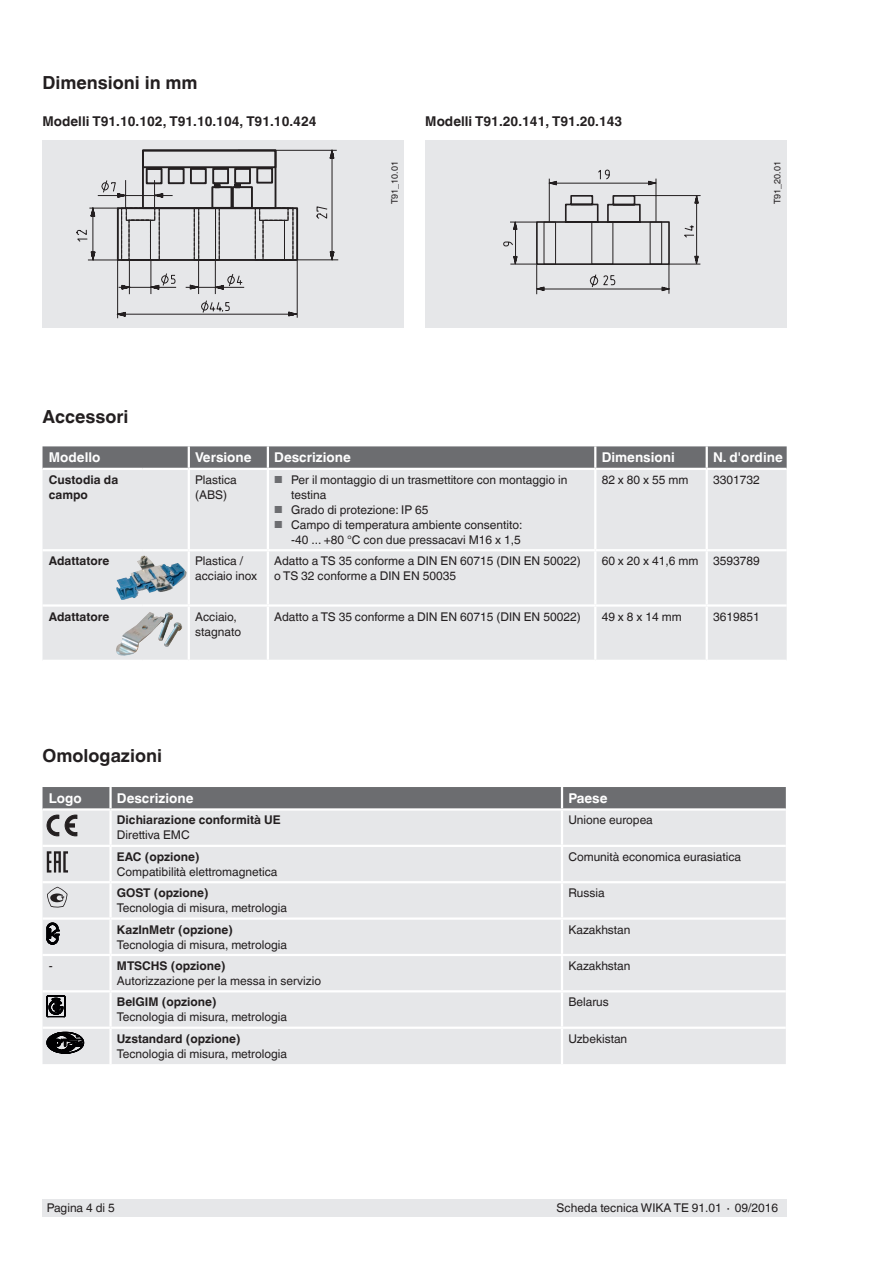
<style>
.page{position:relative;width:893px;height:1263px;background:#fff}
.page>*{position:absolute;margin:0;border:0;box-sizing:border-box;transform-origin:0 0}
.t1{font:700 18px "Helvetica World";color:#231f20}
.t2{font:700 13.5px "Helvetica World";color:#231f20}
.t3{font:700 13.5px "Helvetica World";color:#fff}
.t4{font:12px/15px "Helvetica World";color:#231f20}
.t5{font:700 12px/15px "Helvetica World";color:#231f20}
.t6{font:9px "Helvetica World";color:#231f20}
.s1{font-size:10.2px;color:#6c6d70}
</style>
<div class="page">
<div style="left:43px;top:1199px;width:744px;height:17px;background:#e6e7e9"></div>
<div style="left:43px;top:141px;width:361px;height:187px;background:#e6e7e9"></div>
<div style="left:425px;top:141px;width:361px;height:187px;background:#e6e7e9"></div>
<svg style="left:43px;top:446px;width:744px;height:22px;background:#707174"></svg>
<div style="left:43px;top:470px;width:744px;height:190px;background:#e6e7e9"></div>
<hr style="left:188px;top:446px;width:2px;height:22px;background:#fff">
<hr style="left:267px;top:446px;width:2px;height:22px;background:#fff">
<hr style="left:594px;top:446px;width:2px;height:22px;background:#fff">
<hr style="left:706px;top:446px;width:2px;height:22px;background:#fff">
<hr style="left:188px;top:470px;width:2px;height:79px;background:#fff">
<hr style="left:267px;top:470px;width:2px;height:79px;background:#fff">
<hr style="left:594px;top:470px;width:2px;height:79px;background:#fff">
<hr style="left:706px;top:470px;width:2px;height:79px;background:#fff">
<hr style="left:43px;top:549px;width:99px;height:2px;background:#fff">
<hr style="left:142px;top:549px;width:47px;height:2px;background:#fff">
<hr style="left:189px;top:549px;width:79px;height:2px;background:#fff">
<hr style="left:188px;top:551px;width:2px;height:53px;background:#fff">
<hr style="left:268px;top:549px;width:327px;height:2px;background:#fff">
<hr style="left:267px;top:551px;width:2px;height:53px;background:#fff">
<hr style="left:595px;top:549px;width:112px;height:2px;background:#fff">
<hr style="left:594px;top:551px;width:2px;height:53px;background:#fff">
<hr style="left:707px;top:549px;width:80px;height:2px;background:#fff">
<hr style="left:706px;top:551px;width:2px;height:53px;background:#fff">
<hr style="left:43px;top:604px;width:99px;height:3px;background:#fff">
<hr style="left:142px;top:604px;width:47px;height:3px;background:#fff">
<hr style="left:189px;top:604px;width:79px;height:3px;background:#fff">
<hr style="left:188px;top:607px;width:2px;height:53px;background:#fff">
<hr style="left:268px;top:604px;width:327px;height:3px;background:#fff">
<hr style="left:267px;top:607px;width:2px;height:53px;background:#fff">
<hr style="left:595px;top:604px;width:112px;height:3px;background:#fff">
<hr style="left:594px;top:607px;width:2px;height:53px;background:#fff">
<hr style="left:707px;top:604px;width:80px;height:3px;background:#fff">
<hr style="left:706px;top:607px;width:2px;height:53px;background:#fff">
<img style="left:116px;top:560px;width:26px;height:40px">
<img style="left:116px;top:613px;width:48px;height:43px">
<svg style="left:76px;top:149px;width:263px;height:170px"></svg>
<svg style="left:503px;top:169px;width:198px;height:126px"></svg>
<div style="left:43px;top:787px;width:743px;height:21px;background:#6c6d70"></div>
<div style="left:43px;top:811px;width:743px;height:253px;background:#e6e7e9"></div>
<hr style="left:111px;top:845px;width:451px;height:2px;background:#fff">
<hr style="left:111px;top:881px;width:451px;height:2px;background:#fff">
<hr style="left:111px;top:917px;width:451px;height:3px;background:#fff">
<hr style="left:109px;top:920px;width:3px;height:34px;background:#fff">
<hr style="left:561px;top:920px;width:2px;height:34px;background:#fff">
<hr style="left:109px;top:992px;width:3px;height:34px;background:#fff">
<hr style="left:561px;top:992px;width:2px;height:34px;background:#fff">
<hr style="left:111px;top:1026px;width:451px;height:3px;background:#fff">
<hr style="left:562px;top:1026px;width:224px;height:3px;background:#fff">
<hr style="left:43px;top:1026px;width:68px;height:3px;background:#fff">
<hr style="left:43px;top:990px;width:68px;height:2px;background:#fff">
<hr style="left:111px;top:990px;width:451px;height:2px;background:#fff">
<hr style="left:562px;top:990px;width:224px;height:2px;background:#fff">
<hr style="left:43px;top:954px;width:68px;height:2px;background:#fff">
<hr style="left:111px;top:954px;width:451px;height:2px;background:#fff">
<hr style="left:109px;top:956px;width:3px;height:34px;background:#fff">
<hr style="left:562px;top:954px;width:224px;height:2px;background:#fff">
<hr style="left:561px;top:956px;width:2px;height:34px;background:#fff">
<hr style="left:109px;top:1029px;width:3px;height:35px;background:#fff">
<hr style="left:561px;top:1029px;width:2px;height:35px;background:#fff">
<hr style="left:43px;top:845px;width:68px;height:2px;background:#fff">
<hr style="left:43px;top:917px;width:68px;height:3px;background:#fff">
<hr style="left:562px;top:845px;width:224px;height:2px;background:#fff">
<hr style="left:562px;top:917px;width:224px;height:3px;background:#fff">
<hr style="left:562px;top:881px;width:224px;height:2px;background:#fff">
<hr style="left:43px;top:881px;width:68px;height:2px;background:#fff">
<hr style="left:561px;top:811px;width:2px;height:34px;background:#fff">
<hr style="left:109px;top:811px;width:3px;height:34px;background:#fff">
<hr style="left:109px;top:787px;width:3px;height:21px;background:#fff">
<hr style="left:561px;top:787px;width:2px;height:21px;background:#fff">
<hr style="left:561px;top:847px;width:2px;height:34px;background:#fff">
<hr style="left:561px;top:883px;width:2px;height:34px;background:#fff">
<hr style="left:109px;top:847px;width:3px;height:34px;background:#fff">
<hr style="left:109px;top:883px;width:3px;height:34px;background:#fff">
<svg style="left:47px;top:815px;width:12px;height:21px"></svg>
<svg style="left:65px;top:815px;width:12px;height:21px"></svg>
<svg style="left:47px;top:851px;width:21px;height:21px"></svg>
<svg style="left:47px;top:887px;width:20px;height:21px"></svg>
<svg style="left:47px;top:923px;width:12px;height:21px"></svg>
<svg style="left:47px;top:996px;width:18px;height:21px"></svg>
<svg style="left:47px;top:1032px;width:37px;height:22px"></svg>
<h1 class="t1" style="left:43px;top:73px;width:157px">Dimensioni in mm</h1>
<p class="t2" style="left:43px;top:113px;width:276px">Modelli T91.10.102, T91.10.104, T91.10.424</p>
<p class="t6" style="left:389px;top:204px;width:44px;rotate:-90deg">T91_10.01</p>
<p class="t2" style="left:425px;top:113px;width:199px">Modelli T91.20.141, T91.20.143</p>
<h1 class="t1" style="left:43px;top:406px;width:88px">Accessori</h1>
<p class="t6" style="left:772px;top:204px;width:44px;rotate:-90deg">T91_20.01</p>
<p class="t3" style="left:49px;top:450px;width:53px">Modello</p>
<p class="t3" style="left:195px;top:450px;width:58px">Versione</p>
<p class="t3" style="left:274px;top:450px;width:78px">Descrizione</p>
<p class="t3" style="left:602px;top:450px;width:75px">Dimensioni</p>
<p class="t3" style="left:713px;top:450px;width:71px">N. d'ordine</p>
<p class="t5" style="left:49px;top:472px;width:71px">Custodia da campo</p>
<p class="t4" style="left:195px;top:472px;width:43px">Plastica (ABS)</p>
<p class="t4" style="left:291px;top:472px;width:278px;text-indent:-17px"><span class="s1">■</span> Per il montaggio di un trasmettitore con montaggio in testina</p>
<p class="t4" style="left:274px;top:502px;width:156px"><span class="s1">■</span> Grado di protezione: IP 65</p>
<p class="t4" style="left:274px;top:517px;width:250px;text-align:right"><span class="s1">■</span> Campo di temperatura ambiente consentito: -40 ... +80 °C con due pressacavi M16 x 1,5</p>
<p class="t4" style="left:602px;top:472px;width:88px">82 x 80 x 55 mm</p>
<p class="t4" style="left:713px;top:472px;width:48px">3301732</p>
<p class="t5" style="left:49px;top:554px;width:62px">Adattatore</p>
<p class="t4" style="left:195px;top:554px;width:64px">Plastica / acciaio inox</p>
<p class="t4" style="left:274px;top:554px;width:308px">Adatto a TS 35 conforme a DIN EN 60715 (DIN EN 50022) o TS 32 conforme a DIN EN 50035</p>
<p class="t4" style="left:602px;top:554px;width:160px">60 x 20 x 41,6 mm 3593789</p>
<p class="t5" style="left:49px;top:609px;width:62px">Adattatore</p>
<p class="t4" style="left:195px;top:609px;width:47px">Acciaio, stagnato</p>
<p class="t4" style="left:274px;top:609px;width:308px">Adatto a TS 35 conforme a DIN EN 60715 (DIN EN 50022)</p>
<p class="t4" style="left:602px;top:609px;width:81px">49 x 8 x 14 mm</p>
<p class="t4" style="left:713px;top:609px;width:48px">3619851</p>
<h1 class="t1" style="left:43px;top:745px;width:121px">Omologazioni</h1>
<p class="t3" style="left:49px;top:790px;width:34px">Logo</p>
<p class="t3" style="left:117px;top:790px;width:78px">Descrizione</p>
<p class="t3" style="left:568px;top:790px;width:41px">Paese</p>
<p class="t5" style="left:117px;top:813px;width:165px">Dichiarazione conformità UE</p>
<p class="t4" style="left:117px;top:828px;width:74px">Direttiva EMC</p>
<p class="t4" style="left:568px;top:813px;width:86px">Unione europea</p>
<p class="t5" style="left:117px;top:849px;width:84px">EAC (opzione)</p>
<p class="t4" style="left:117px;top:864px;width:162px">Compatibilità elettromagnetica</p>
<p class="t4" style="left:568px;top:849px;width:174px">Comunità economica eurasiatica</p>
<p class="t5" style="left:117px;top:885px;width:93px">GOST (opzione)</p>
<p class="t4" style="left:117px;top:900px;width:172px">Tecnologia di misura, metrologia</p>
<p class="t4" style="left:568px;top:885px;width:38px">Russia</p>
<p class="t5" style="left:117px;top:922px;width:117px">KazInMetr (opzione)</p>
<p class="t4" style="left:117px;top:937px;width:172px">Tecnologia di misura, metrologia</p>
<p class="t4" style="left:568px;top:922px;width:64px">Kazakhstan</p>
<p class="t4" style="left:49px;top:958px;width:5px">-</p>
<p class="t5" style="left:117px;top:958px;width:110px">MTSCHS (opzione)</p>
<p class="t4" style="left:117px;top:973px;width:206px">Autorizzazione per la messa in servizio</p>
<p class="t4" style="left:568px;top:958px;width:64px">Kazakhstan</p>
<p class="t5" style="left:117px;top:995px;width:101px">BelGIM (opzione)</p>
<p class="t4" style="left:117px;top:1010px;width:172px">Tecnologia di misura, metrologia</p>
<p class="t4" style="left:568px;top:995px;width:42px">Belarus</p>
<p class="t5" style="left:117px;top:1031px;width:125px">Uzstandard (opzione)</p>
<p class="t4" style="left:117px;top:1046px;width:172px">Tecnologia di misura, metrologia</p>
<p class="t4" style="left:568px;top:1031px;width:60px">Uzbekistan</p>
<p class="t4" style="left:47px;top:1200px;width:70px">Pagina 4 di 5</p>
<p class="t4" style="left:557px;top:1200px;width:223px">Scheda tecnica WIKA TE 91.01 ∙ 09/2016</p>
</div>
